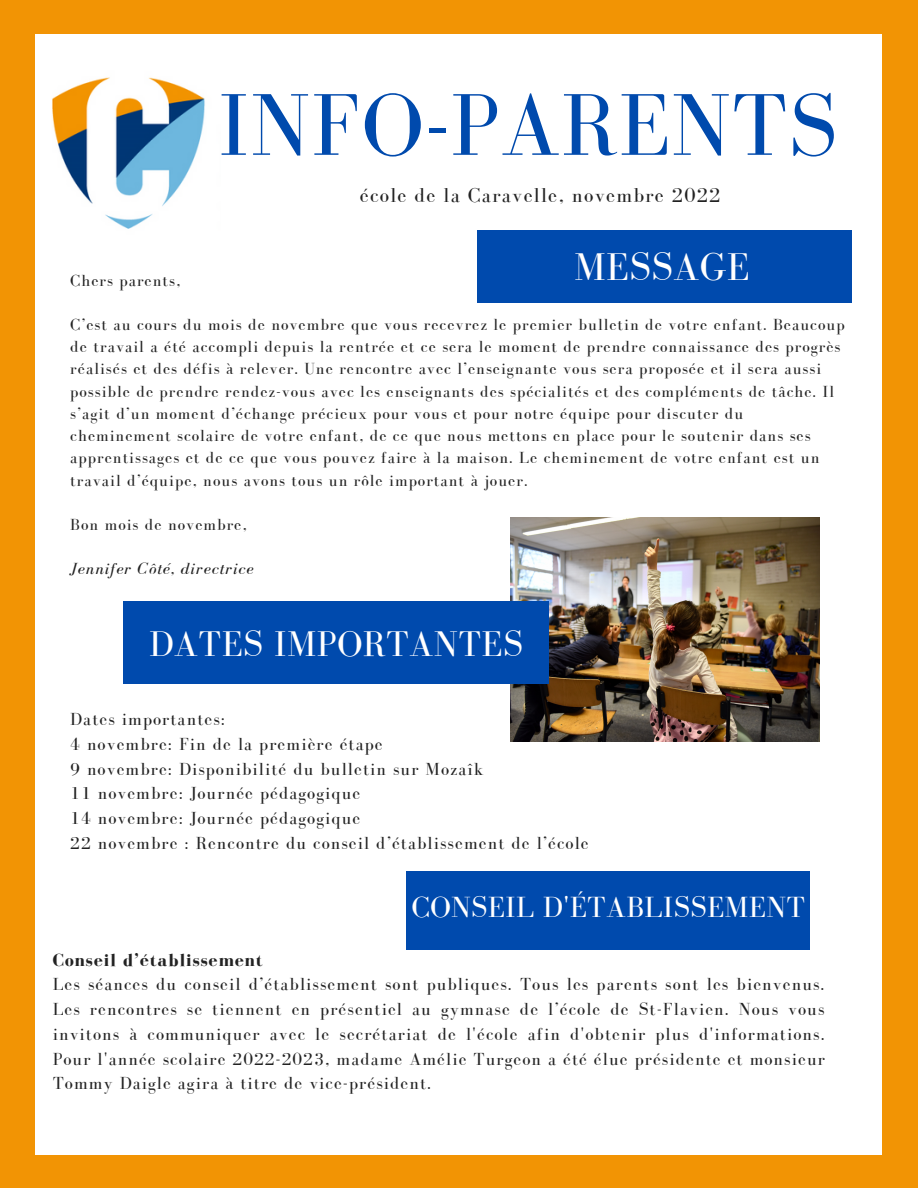
<style>
.page{position:relative;width:918px;height:1188px;background:#f29404}
.page>*{position:absolute;margin:0;border:0;box-sizing:border-box;transform-origin:0 0}
.t1{font:90.3px "Bodoni FLF";letter-spacing:.01em;color:#004aad}
.t2{font:39.75px "Bodoni FLF";letter-spacing:.01em;color:#fff}
.t3{font:36.75px "Bodoni FLF";letter-spacing:.01em;color:#fff}
.t4{font:30px "Bodoni FLF";letter-spacing:.01em;color:#fff}
.t5{font:20.7px "Bodoni FLF";letter-spacing:.06em;color:#222}
.t6{font:18px/24.8px "Bodoni FLF";letter-spacing:.06em;color:#222}
.t7{font:700 18px "Bodoni FLF";letter-spacing:.06em;color:#222}
.t8{font:16.5px/22.2px "Bodoni FLF";letter-spacing:.06em;color:#222}
.t9{font:italic 16.5px "Bodoni FLF";letter-spacing:.06em;color:#222}
</style>
<div class="page">
<div style="left:36px;top:11px;width:846px;height:1166px;background:#fff"></div>
<div style="left:36px;top:1155px;width:846px;height:33px;background:#f29404"></div>
<div style="left:36px;top:0;width:846px;height:34px;background:#f29404"></div>
<img style="left:510px;top:517px;width:309px;height:224px">
<div style="left:477px;top:230px;width:375px;height:72px;background:#004aad"></div>
<div style="left:124px;top:601px;width:425px;height:82px;background:#004aad"></div>
<div style="left:406px;top:872px;width:404px;height:77px;background:#004aad"></div>
<img style="left:52px;top:77px;width:153px;height:152px">
<h1 class="t1" style="left:218px;top:76px;width:621px">INFO-PARENTS</h1>
<p class="t5" style="left:360px;top:183px;width:362px">école de la Caravelle, novembre 2022</p>
<h2 class="t2" style="left:574px;top:245px;width:177px">MESSAGE</h2>
<p class="t8" style="left:70px;top:313px;width:776px">C’est au cours du mois de novembre que vous recevrez le premier bulletin de votre enfant. Beaucoup de travail a été accompli depuis la rentrée et ce sera le moment de prendre connaissance des progrès réalisés et des défis à relever. Une rencontre avec l’enseignante vous sera proposée et il sera aussi possible de prendre rendez-vous avec les enseignants des spécialités et des compléments de tâche. Il s’agit d’un moment d’échange précieux pour vous et pour notre équipe pour discuter du cheminement scolaire de votre enfant, de ce que nous mettons en place pour le soutenir dans ses apprentissages et de ce que vous pouvez faire à la maison. Le cheminement de votre enfant est un travail d’équipe, nous avons tous un rôle important à jouer.</p>
<p class="t8" style="left:70px;top:513px;width:178px">Bon mois de novembre,</p>
<p class="t9" style="left:70px;top:560px;width:185px">Jennifer Côté, directrice</p>
<p class="t8" style="left:70px;top:269px;width:112px">Chers parents,</p>
<h3 class="t3" style="left:149px;top:624px;width:375px">DATES IMPORTANTES</h3>
<p class="t6" style="left:70px;top:707px;width:520px">Dates importantes:<br>4 novembre: Fin de la première étape<br>9 novembre: Disponibilité du bulletin sur Mozaîk<br>11 novembre: Journée pédagogique<br>14 novembre: Journée pédagogique<br>22 novembre : Rencontre du conseil d’établissement de l’école</p>
<h3 class="t4" style="left:411px;top:891px;width:395px">CONSEIL D'ÉTABLISSEMENT</h3>
<p class="t7" style="left:53px;top:950px;width:212px">Conseil d’établissement</p>
<p class="t6" style="left:53px;top:972px;width:774px;text-align:justify">Les séances du conseil d’établissement sont publiques. Tous les parents sont les bienvenus.<br>Les rencontres se tiennent en présentiel au gymnase de l’école de St-Flavien. Nous vous invitons à communiquer avec le secrétariat de l'école afin d'obtenir plus d'informations.<br>Pour l'année scolaire 2022-2023, madame Amélie Turgeon a été élue présidente et monsieur Tommy Daigle agira à titre de vice-président.</p>
</div>
